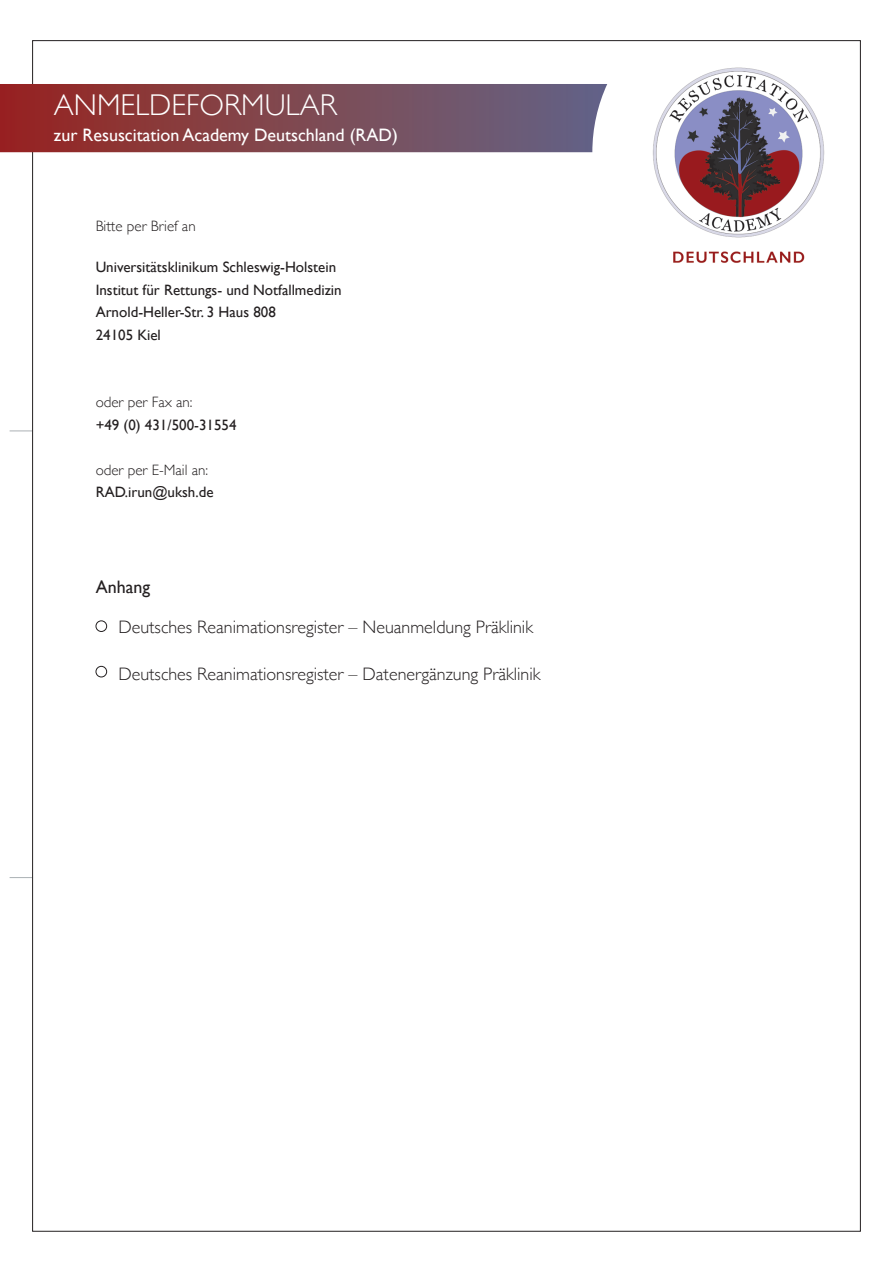
<style>
.page{position:relative;width:893px;height:1263px;background:#fff}
.page>*{position:absolute;margin:0;border:0;box-sizing:border-box;transform-origin:0 0}
.t1{font:300 30px "Gill Sans";color:#fff}
.t2{font:300 18px "Gill Sans";color:#231f20}
.t3{font:18px "Gill Sans";color:#fff}
.t4{font:18px "Gill Sans";color:#231f20}
.t5{font:15px/22.5px "Gill Sans";color:#231f20}
.t6{font:300 15px "Gill Sans";color:#231f20}
</style>
<div class="page">
<svg style="left:10px;top:431px;width:22px;height:1px"></svg>
<svg style="left:10px;top:877px;width:22px;height:1px"></svg>
<img style="left:653px;top:67px;width:172px;height:196px">
<svg style="left:0;top:84px;width:607px;height:68px;background:#804954"></svg>
<div style="left:96px;top:620px;width:11px;height:12px;border:1px solid #231f20;border-radius:50%"></div>
<div style="left:96px;top:666px;width:11px;height:11px;border:1px solid #231f20;border-radius:50%"></div>
<h1 class="t1" style="left:54px;top:88px;width:284px">ANMELDEFORMULAR</h1>
<p class="t3" style="left:54px;top:124px;width:345px">zur Resuscitation Academy Deutschland (RAD)</p>
<p class="t6" style="left:96px;top:218px;width:102px">Bitte per Brief an</p>
<p class="t5" style="left:96px;top:256px;width:248px">Universitätsklinikum Schleswig-Holstein<br>Institut für Rettungs- und Notfallmedizin<br>Arnold-Heller-Str. 3 Haus 808<br>24105 Kiel</p>
<p class="t6" style="left:96px;top:393px;width:98px">oder per Fax an:</p>
<p class="t5" style="left:96px;top:413px;width:142px">+49 (0) 431/500-31554</p>
<p class="t6" style="left:96px;top:461px;width:114px">oder per E-Mail an:</p>
<p class="t5" style="left:96px;top:481px;width:119px">RAD.irun@uksh.de</p>
<p class="t4" style="left:96px;top:576px;width:56px">Anhang</p>
<p class="t2" style="left:118px;top:617px;width:416px">Deutsches Reanimationsregister – Neuanmeldung Präklinik</p>
<p class="t2" style="left:118px;top:664px;width:423px">Deutsches Reanimationsregister – Datenergänzung Präklinik</p>
</div>
